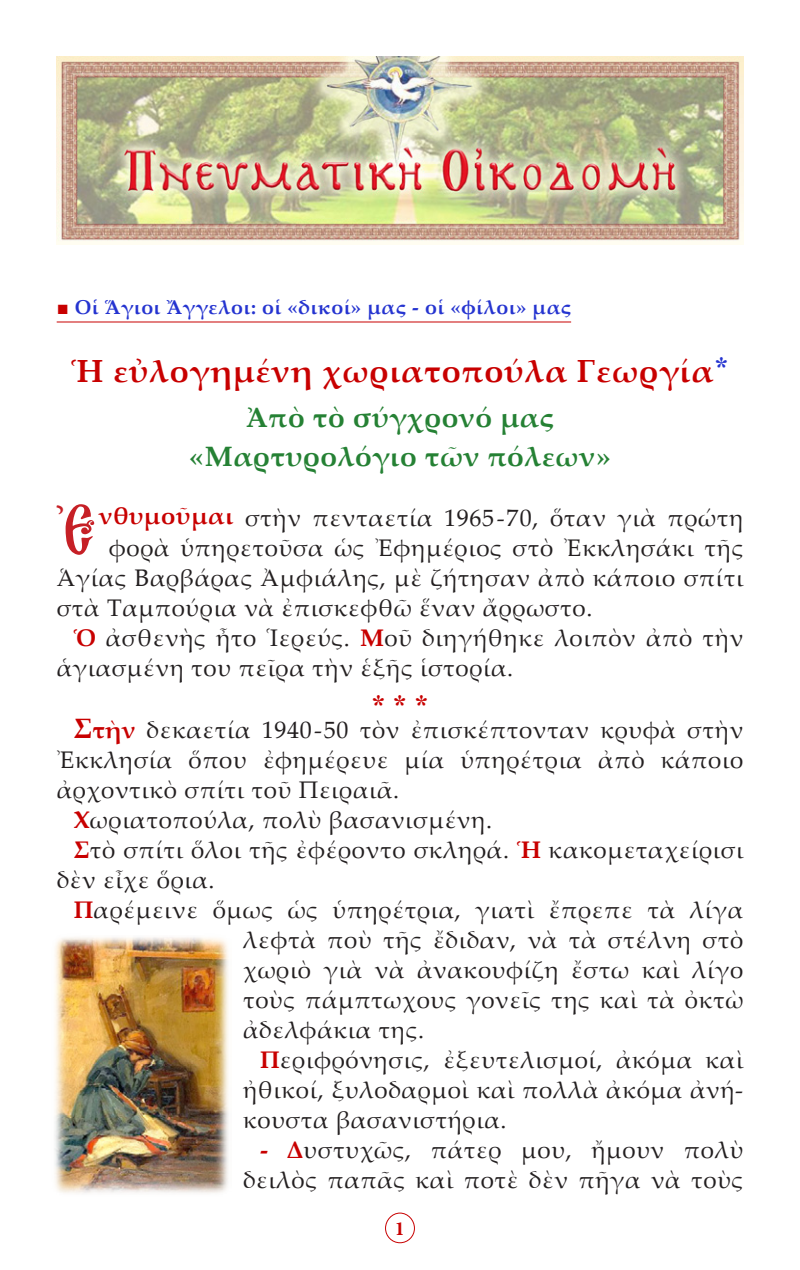
<style>
.page{position:relative;width:800px;height:1270px;background:#fff}
.page>*{position:absolute;margin:0;border:0;box-sizing:border-box;transform-origin:0 0}
.t1{font:700 44.6px "Palatino Linotype";color:#c62026}
.t2{font:700 32px "Palatino Linotype";letter-spacing:.03em;color:#c80000}
.t3{font:700 28px "Palatino Linotype";letter-spacing:.02em;color:#258134}
.Asteriskoi{font:28px "CTOS New Times Bold Test 1";color:#c80000}
.t4{font:24px/30px "Palatino Linotype";letter-spacing:.03em;color:#231f20;text-align:justify}
.t5{font:700 20px "Palatino Linotype";letter-spacing:.03em;color:#2534d0}
.t6{font:700 20px "Minion Pro";color:#c80000}
.s1{font-family:"CTOS New Times Roman Test 1";font-weight:400;color:#c80000}
.s2{font-family:"Mg Agia Sofia UC Normal";font-weight:400;font-size:66.8px}
.s3{font-weight:700;color:#c80000}
.s4{font-weight:700;font-size:28px;color:#c80000}
</style>
<div class="page">
<div style="left:385px;top:1213px;width:30px;height:30px;border:1px solid #c80000;border-radius:50%"></div>
<hr style="left:57px;top:322px;width:514px;height:1px;background:#c80000">
<img style="left:57px;top:57px;width:686px;height:187px">
<img style="left:54px;top:937px;width:175px;height:256px">
<p class="t5" style="left:57px;top:293px;width:516px"><span class="s1">■</span> Οἱ Ἅγιοι Ἄγγελοι: οἱ «δικοί» μας - οἱ «φίλοι» μας</p>
<p class="t2" style="left:72px;top:348px;width:658px">Ἡ εὐλογημένη χωριατοπούλα Γεωργία<sup>*</sup></p>
<p class="t3" style="left:246px;top:398px;width:309px">Ἀπὸ τὸ σύγχρονό μας</p>
<p class="t3" style="left:189px;top:437px;width:423px">«Μαρτυρολόγιο τῶν πόλεων»</p>
<p class="t1" style="left:53px;top:491px;width:46px">᾿<span class="s2">E</span></p>
<p class="t4" style="left:99px;top:502px;width:646px"><span class="s3">νθυμοῦμαι</span> στὴν πενταετία 1965-70, ὅταν γιὰ πρώτη</p>
<p class="t4" style="left:57px;top:532px;width:688px;text-indent:52px">φορὰ ὑπηρετοῦσα ὡς Ἐφημέριος στὸ Ἐκκλησάκι τῆς Ἁγίας Βαρβάρας Ἀμφιάλης, μὲ ζήτησαν ἀπὸ κάποιο σπίτι στὰ Ταμπούρια νὰ ἐπισκεφθῶ ἕναν ἄρρωστο.</p>
<p class="t4" style="left:57px;top:622px;width:688px;text-indent:17px"><span class="s3">Ὁ</span> ἀσθενὴς ἦτο Ἱερεύς. <span class="s3">Μ</span>οῦ διηγήθηκε λοιπὸν ἀπὸ τὴν ἁγιασμένη του πεῖρα τὴν ἑξῆς ἱστορία.</p>
<p class="Asteriskoi" style="left:371px;top:689px;width:59px">* * *</p>
<p class="t4" style="left:57px;top:713px;width:688px;text-indent:17px"><span class="s4">Σ</span><span class="s3">τὴν</span> δεκαετία 1940-50 τὸν ἐπισκέπτονταν κρυφὰ στὴν Ἐκκλησία ὅπου ἐφημέρευε μία ὑπηρέτρια ἀπὸ κάποιο ἀρχοντικὸ σπίτι τοῦ Πειραιᾶ.</p>
<p class="t4" style="left:74px;top:803px;width:420px"><span class="s3">Χ</span>ωριατοπούλα, πολὺ βασανισμένη.</p>
<p class="t4" style="left:57px;top:833px;width:688px;text-indent:17px"><span class="s3">Σ</span>τὸ σπίτι ὅλοι τῆς ἐφέροντο σκληρά. <span class="s3">Ἡ</span> κακομεταχείρισι δὲν εἶχε ὅρια.</p>
<p class="t4" style="left:243px;top:893px;width:502px;text-indent:-169px"><span class="s3">Π</span>αρέμεινε ὅμως ὡς ὑπηρέτρια, γιατὶ ἔπρεπε τὰ λίγα λεφτὰ ποὺ τῆς ἔδιδαν, νὰ τὰ στέλνη στὸ χωριὸ γιὰ νὰ ἀνακουφίζη ἔστω καὶ λίγο τοὺς πάμπτωχους γονεῖς της καὶ τὰ ὀκτὼ ἀδελφάκια της.</p>
<p class="t4" style="left:243px;top:1043px;width:502px;text-indent:17px"><span class="s3">Π</span>εριφρόνησις, ἐξευτελισμοί, ἀκόμα καὶ ἠθικοί, ξυλοδαρμοὶ καὶ πολλὰ ἀκόμα ἀνή&shy;κουστα βασανιστήρια.</p>
<p class="t4" style="left:243px;top:1133px;width:502px;text-align:right"><span class="s3">- Δ</span>υστυχῶς, πάτερ μου, ἤμουν πολὺ δειλὸς παπᾶς καὶ ποτὲ δὲν πῆγα νὰ τοὺς</p>
<p class="t6" style="left:395px;top:1214px;width:11px">1</p>
</div>
